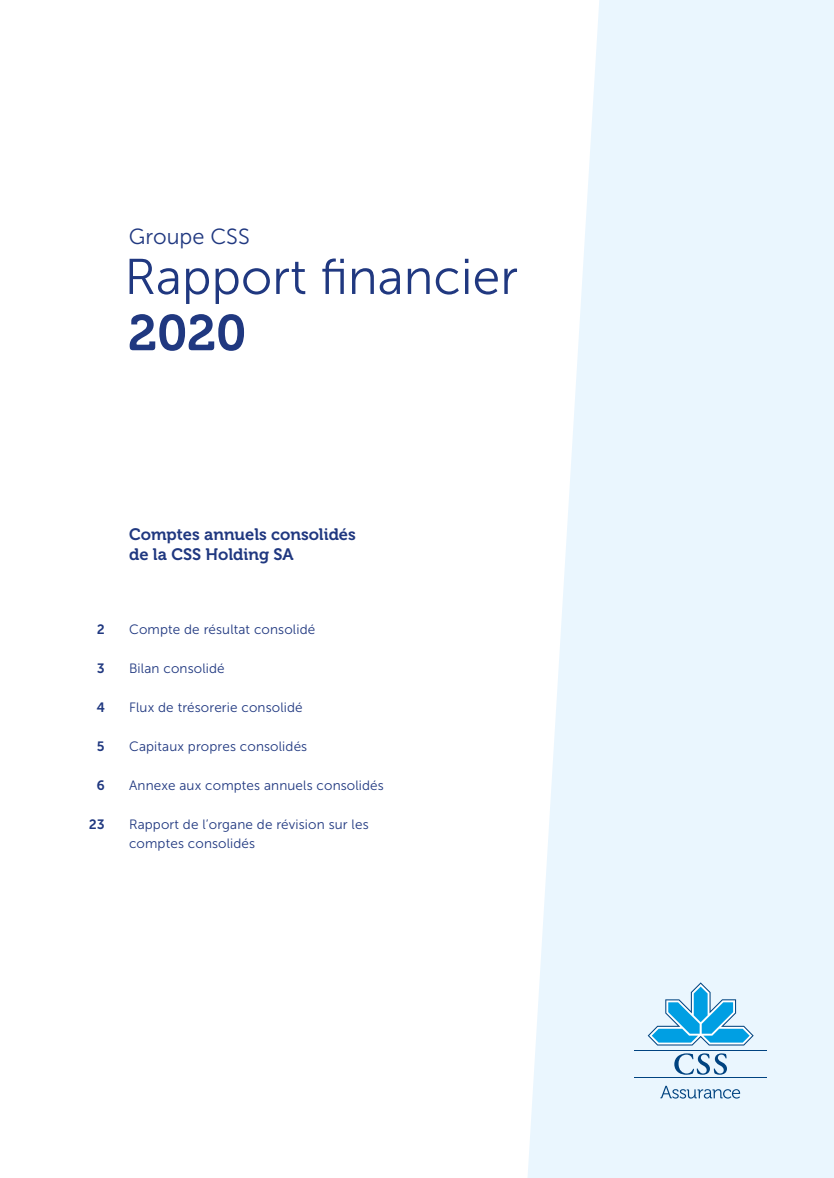
<style>
.page{position:relative;width:834px;height:1178px;background:#fff}
.page>*{position:absolute;margin:0;border:0;box-sizing:border-box;transform-origin:0 0}
.t1{font:50.1px "Museo Sans 300";color:#203880}
.t2{font:50.1px "Museo 700";color:#203880}
.t3{font:21.9px "Museo Sans 300";color:#203880}
.t4{font:16.5px/19.5px "Museo 700";color:#203880}
.t5{font:13.5px/19.5px "Museo Sans 300";letter-spacing:.01em;color:#203880}
.t6{font:13.5px "Museo Sans 700";color:#203880}
</style>
<div class="page">
<svg style="left:528px;top:0;width:305px;height:1178px;background:#ecf7fe"></svg>
<hr style="left:634px;top:1077px;width:132px;height:1px;background:#004380">
<hr style="left:634px;top:1050px;width:132px;height:1px;background:#004380">
<svg style="left:647px;top:982px;width:106px;height:63px;background:#8bceed"></svg>
<svg style="left:674px;top:1053px;width:52px;height:22px"></svg>
<svg style="left:660px;top:1086px;width:80px;height:12px"></svg>
<h2 class="t3" style="left:129px;top:225px;width:122px">Groupe CSS</h2>
<h1 class="t1" style="left:124px;top:250px;width:395px">Rapport financier</h1>
<h1 class="t2" style="left:128px;top:305px;width:120px">2020</h1>
<p class="t6" style="left:97px;top:621px;width:9px">2</p>
<p class="t6" style="left:97px;top:660px;width:9px">3</p>
<p class="t6" style="left:97px;top:699px;width:9px">4</p>
<p class="t6" style="left:97px;top:738px;width:9px">5</p>
<p class="t6" style="left:97px;top:777px;width:9px">6</p>
<p class="t6" style="left:89px;top:816px;width:17px">23</p>
<p class="t4" style="left:129px;top:525px;width:228px">Comptes annuels consolidés de la CSS Holding SA</p>
<p class="t5" style="left:129px;top:619px;width:188px">Compte de résultat consolidé</p>
<p class="t5" style="left:129px;top:658px;width:97px">Bilan consolidé</p>
<p class="t5" style="left:129px;top:697px;width:175px">Flux de trésorerie consolidé</p>
<p class="t5" style="left:129px;top:736px;width:180px">Capitaux propres consolidés</p>
<p class="t5" style="left:129px;top:775px;width:256px">Annexe aux comptes annuels consolidés</p>
<p class="t5" style="left:129px;top:814px;width:241px">Rapport de l’organe de révision sur les comptes consolidés</p>
</div>
